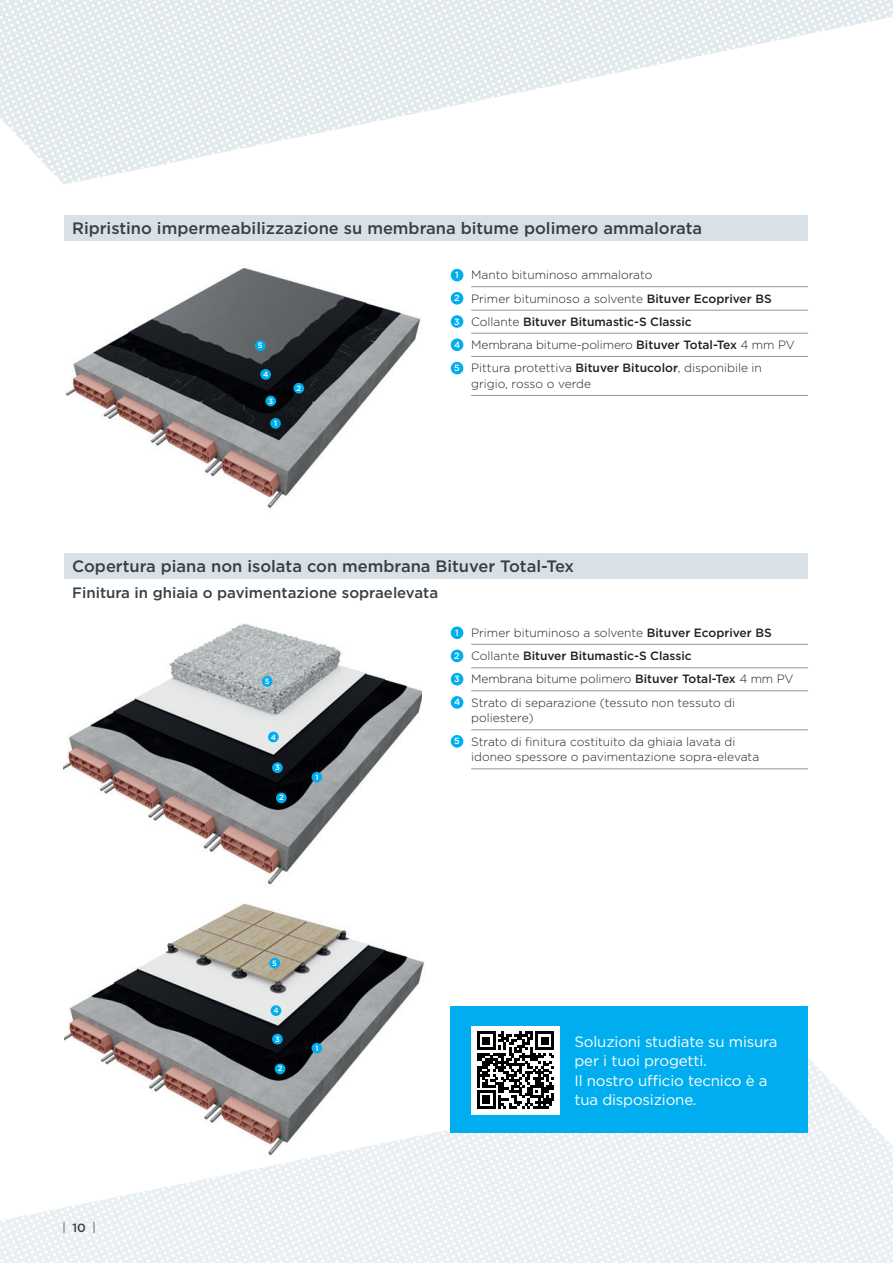
<style>
.page{position:relative;width:893px;height:1263px;background:#fff}
.page>*{position:absolute;margin:0;border:0;box-sizing:border-box;transform-origin:0 0}
.t1{font:500 16.5px "Gotham";color:#383f44}
.t2{font:15px/19.5px "Gotham";letter-spacing:-.01em;color:#fff}
.t3{font:500 15px "Gotham";color:#383f44}
.List_Paragraph{font:300 12px/15.8px "Gotham";color:#231f20}
.List_Paragraph-2{font:500 12px "Gotham";color:#231f20}
.t4{font:500 12px "Gotham";color:#383f44}
.t5{font:500 9px "Gotham";color:#fff}
.t6{font:500 7.65px "Gotham";color:#fff}
.s1{font-weight:500}
.s2{font-weight:300}
</style>
<div class="page">
<svg style="left:0;top:3px;width:893px;height:5px"></svg>
<svg style="left:0;top:8px;width:893px;height:5px"></svg>
<svg style="left:0;top:13px;width:893px;height:5px"></svg>
<svg style="left:0;top:18px;width:886px;height:6px"></svg>
<svg style="left:0;top:24px;width:857px;height:5px"></svg>
<svg style="left:0;top:29px;width:832px;height:5px"></svg>
<svg style="left:0;top:34px;width:807px;height:151px"></svg>
<img style="left:65px;top:267px;width:356px;height:241px">
<hr style="left:471px;top:286px;width:337px;height:1px;background:#939598">
<hr style="left:471px;top:310px;width:337px;height:1px;background:#939598">
<hr style="left:471px;top:333px;width:337px;height:1px;background:#939598">
<hr style="left:471px;top:356px;width:337px;height:1px;background:#939598">
<hr style="left:471px;top:395px;width:337px;height:1px;background:#939598">
<div style="left:451px;top:269px;width:12px;height:12px;background:#00aeef;border-radius:50%"></div>
<div style="left:451px;top:292px;width:12px;height:13px;background:#00aeef;border-radius:50%"></div>
<div style="left:451px;top:315px;width:12px;height:13px;background:#00aeef;border-radius:50%"></div>
<div style="left:451px;top:338px;width:12px;height:13px;background:#00aeef;border-radius:50%"></div>
<div style="left:451px;top:362px;width:12px;height:12px;background:#00aeef;border-radius:50%"></div>
<div style="left:65px;top:216px;width:743px;height:25px;background:#d8e1e7"></div>
<hr style="left:471px;top:644px;width:337px;height:1px;background:#939598">
<hr style="left:471px;top:667px;width:337px;height:1px;background:#939598">
<hr style="left:471px;top:690px;width:337px;height:1px;background:#939598">
<hr style="left:471px;top:729px;width:337px;height:1px;background:#939598">
<hr style="left:471px;top:768px;width:337px;height:1px;background:#939598">
<div style="left:451px;top:626px;width:12px;height:13px;background:#00aeef;border-radius:50%"></div>
<div style="left:451px;top:650px;width:12px;height:12px;background:#00aeef;border-radius:50%"></div>
<div style="left:451px;top:673px;width:12px;height:12px;background:#00aeef;border-radius:50%"></div>
<div style="left:451px;top:696px;width:12px;height:13px;background:#00aeef;border-radius:50%"></div>
<div style="left:451px;top:735px;width:12px;height:13px;background:#00aeef;border-radius:50%"></div>
<div style="left:65px;top:554px;width:743px;height:25px;background:#d8e1e7"></div>
<img style="left:63px;top:623px;width:359px;height:262px">
<img style="left:64px;top:903px;width:360px;height:154px">
<div style="left:270px;top:418px;width:11px;height:11px;background:#00aeef;border-radius:50%"></div>
<div style="left:293px;top:383px;width:11px;height:10px;background:#00aeef;border-radius:50%"></div>
<div style="left:265px;top:396px;width:11px;height:10px;background:#00aeef;border-radius:50%"></div>
<div style="left:260px;top:369px;width:11px;height:11px;background:#00aeef;border-radius:50%"></div>
<div style="left:255px;top:340px;width:11px;height:11px;background:#00aeef;border-radius:50%"></div>
<div style="left:311px;top:772px;width:11px;height:10px;background:#00aeef;border-radius:50%"></div>
<div style="left:311px;top:1043px;width:11px;height:10px;background:#00aeef;border-radius:50%"></div>
<div style="left:276px;top:792px;width:11px;height:11px;background:#00aeef;border-radius:50%"></div>
<div style="left:272px;top:762px;width:11px;height:11px;background:#00aeef;border-radius:50%"></div>
<div style="left:272px;top:1034px;width:11px;height:10px;background:#00aeef;border-radius:50%"></div>
<div style="left:268px;top:732px;width:11px;height:10px;background:#00aeef;border-radius:50%"></div>
<div style="left:271px;top:1005px;width:10px;height:11px;background:#00aeef;border-radius:50%"></div>
<div style="left:262px;top:676px;width:11px;height:11px;background:#00aeef;border-radius:50%"></div>
<div style="left:269px;top:958px;width:11px;height:10px;background:#00aeef;border-radius:50%"></div>
<svg style="left:0;top:1255px;width:893px;height:5px"></svg>
<svg style="left:0;top:1249px;width:893px;height:6px"></svg>
<svg style="left:0;top:1244px;width:893px;height:5px"></svg>
<svg style="left:0;top:1239px;width:893px;height:5px"></svg>
<svg style="left:0;top:1234px;width:893px;height:5px"></svg>
<svg style="left:0;top:1228px;width:893px;height:6px"></svg>
<svg style="left:0;top:1223px;width:893px;height:5px"></svg>
<svg style="left:0;top:1218px;width:893px;height:5px"></svg>
<svg style="left:14px;top:1213px;width:879px;height:5px"></svg>
<svg style="left:39px;top:1207px;width:854px;height:6px"></svg>
<svg style="left:69px;top:1057px;width:824px;height:150px"></svg>
<div style="left:451px;top:1006px;width:357px;height:127px;background:#00aeef"></div>
<div style="left:471px;top:1026px;width:89px;height:88px;background:#fff"></div>
<svg style="left:477px;top:1031px;width:77px;height:78px"></svg>
<p class="t1" style="left:72px;top:217px;width:632px">Ripristino impermeabilizzazione su membrana bitume polimero ammalorata</p>
<p class="t6" style="left:258px;top:341px;width:6px">5</p>
<p class="t6" style="left:263px;top:369px;width:7px">4</p>
<p class="t6" style="left:268px;top:396px;width:6px">3</p>
<p class="t6" style="left:274px;top:418px;width:5px">1</p>
<p class="t6" style="left:296px;top:383px;width:6px">2</p>
<p class="t5" style="left:455px;top:269px;width:5px">1</p>
<p class="t5" style="left:454px;top:292px;width:7px">2</p>
<p class="t5" style="left:454px;top:315px;width:7px">3</p>
<p class="t5" style="left:454px;top:339px;width:8px">4</p>
<p class="t5" style="left:454px;top:362px;width:7px">5</p>
<p class="List_Paragraph" style="left:471px;top:267px;width:183px">Manto bituminoso ammalorato</p>
<p class="List_Paragraph" style="left:471px;top:290px;width:302px">Primer bituminoso a solvente <span class="s1">Bituver Ecopriver BS</span></p>
<p class="List_Paragraph-2" style="left:471px;top:314px;width:222px"><span class="s2">Collante</span> Bituver Bitumastic-S Classic</p>
<p class="List_Paragraph" style="left:471px;top:337px;width:325px">Membrana bitume-polimero <span class="s1">Bituver Total-Tex</span> 4 mm PV</p>
<p class="List_Paragraph" style="left:471px;top:360px;width:292px">Pittura protettiva <span class="s1">Bituver Bitucolor</span>, disponibile in grigio, rosso o verde</p>
<p class="t1" style="left:72px;top:555px;width:504px">Copertura piana non isolata con membrana Bituver Total-Tex</p>
<p class="t3" style="left:72px;top:583px;width:367px">Finitura in ghiaia o pavimentazione sopraelevata</p>
<p class="t6" style="left:265px;top:676px;width:6px">5</p>
<p class="t6" style="left:271px;top:732px;width:7px">4</p>
<p class="t6" style="left:275px;top:762px;width:6px">3</p>
<p class="t6" style="left:279px;top:793px;width:6px">2</p>
<p class="t6" style="left:315px;top:772px;width:5px">1</p>
<p class="t5" style="left:455px;top:627px;width:5px">1</p>
<p class="t5" style="left:454px;top:650px;width:7px">2</p>
<p class="t5" style="left:454px;top:673px;width:7px">3</p>
<p class="t5" style="left:454px;top:696px;width:8px">4</p>
<p class="t5" style="left:454px;top:735px;width:7px">5</p>
<p class="List_Paragraph" style="left:471px;top:624px;width:302px">Primer bituminoso a solvente <span class="s1">Bituver Ecopriver BS</span></p>
<p class="List_Paragraph-2" style="left:471px;top:648px;width:222px"><span class="s2">Collante</span> Bituver Bitumastic-S Classic</p>
<p class="List_Paragraph" style="left:471px;top:671px;width:324px">Membrana bitume polimero <span class="s1">Bituver Total-Tex</span> 4 mm PV</p>
<p class="List_Paragraph" style="left:471px;top:694px;width:266px">Strato di separazione (tessuto non tessuto di poliestere)</p>
<p class="List_Paragraph" style="left:471px;top:733px;width:290px">Strato di finitura costituito da ghiaia lavata di idoneo spessore o pavimentazione sopra-elevata</p>
<p class="t4" style="left:72px;top:1220px;width:15px">10</p>
<p class="t6" style="left:272px;top:958px;width:6px">5</p>
<p class="t6" style="left:273px;top:1005px;width:7px">4</p>
<p class="t6" style="left:275px;top:1034px;width:6px">3</p>
<p class="t6" style="left:278px;top:1064px;width:6px">2</p>
<p class="t6" style="left:315px;top:1043px;width:5px">1</p>
<p class="t2" style="left:574px;top:1031px;width:204px">Soluzioni studiate su misura per i tuoi progetti.<br>Il nostro ufficio tecnico è a tua disposizione.</p>
</div>
